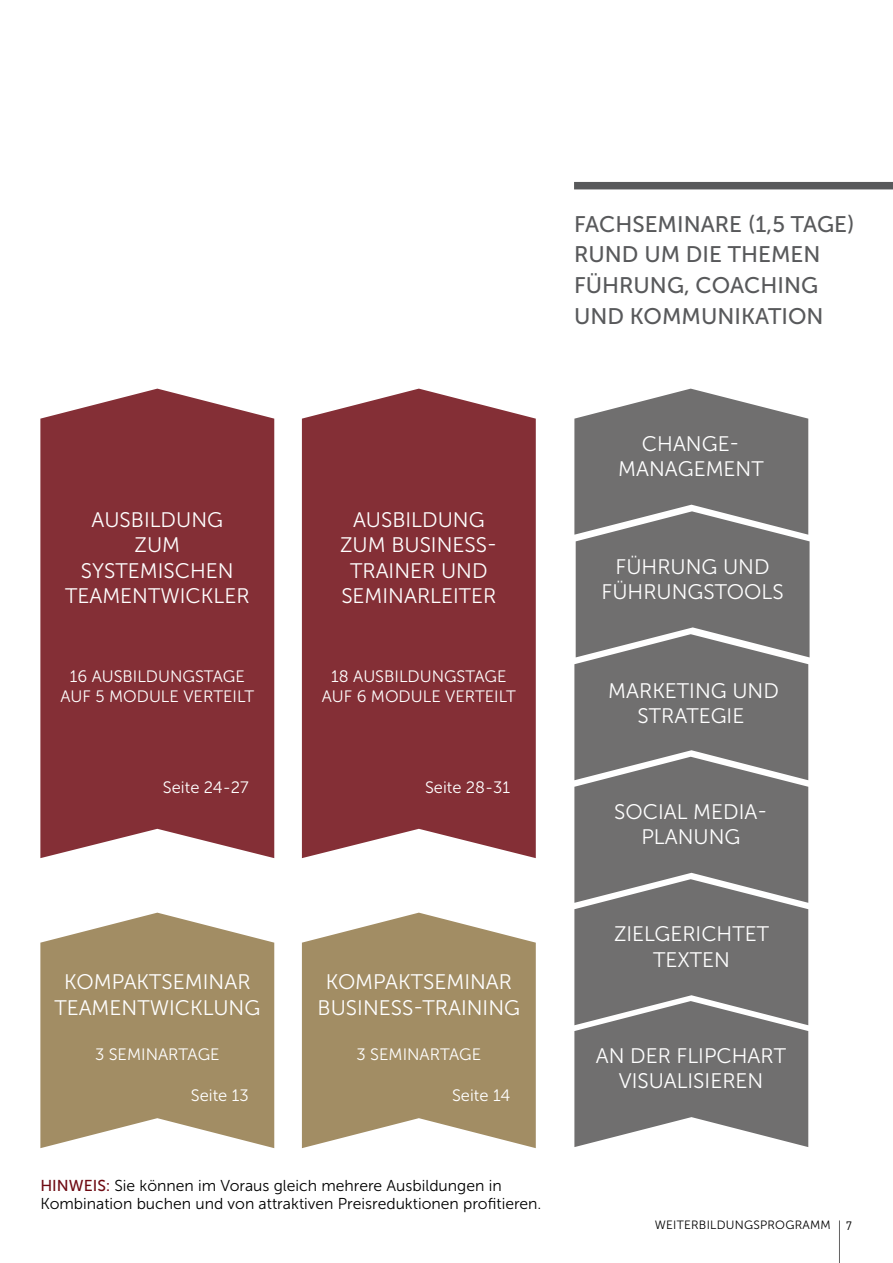
<style>
.page{position:relative;width:893px;height:1263px;background:#fff}
.page>*{position:absolute;margin:0;border:0;box-sizing:border-box;transform-origin:0 0}
.t1{font:22.5px/30.6px "Museo Sans 500";color:#58595b}
.t2{font:21px/25.2px "Museo Sans 300";color:#fff;text-align:center}
.t3{font:16.5px/20.2px "Museo Sans 300";color:#fff;text-align:center}
.t4{font:15.75px/18px "Museo Sans 300";color:#000}
.t5{font:12px "Museo Sans 300";letter-spacing:.02em;color:#000}
.t6{font:12px "DIN";color:#000}
.s1{font-family:"Museo Sans 500";color:#6e0a12}
</style>
<div class="page">
<hr style="left:839px;top:1220px;width:1px;height:43px;background:#646363">
<svg style="left:40px;top:389px;width:234px;height:469px;background:#8d3e45"></svg>
<div style="left:302px;top:389px;width:234px;height:469px;background:#842f36"></div>
<svg style="left:40px;top:913px;width:234px;height:235px;background:#af9d7a"></svg>
<svg style="left:302px;top:913px;width:234px;height:235px;background:#ad9b77"></svg>
<svg style="left:574px;top:389px;width:236px;height:758px;background:#7c7b7b"></svg>
<div style="left:574px;top:182px;width:319px;height:7px;background:#58595b"></div>
<p class="t1" style="left:574px;top:209px;width:282px">FACHSEMINARE (1,5 TAGE)<br>RUND UM DIE THEMEN<br>FÜHRUNG, COACHING<br>UND KOMMUNIKATION</p>
<p class="t2" style="left:65px;top:507px;width:186px">AUSBILDUNG<br>ZUM<br>SYSTEMISCHEN<br>TEAMENTWICKLER</p>
<p class="t3" style="left:61px;top:666px;width:195px">16 AUSBILDUNGSTAGE<br>AUF 5 MODULE VERTEILT</p>
<p class="t2" style="left:340px;top:507px;width:159px">AUSBILDUNG<br>ZUM BUSINESS-<br>TRAINER UND<br>SEMINARLEITER</p>
<p class="t3" style="left:322px;top:666px;width:196px">18 AUSBILDUNGSTAGE<br>AUF 6 MODULE VERTEILT</p>
<p class="t3" style="left:163px;top:777px;width:87px">Seite 24-27</p>
<p class="t3" style="left:425px;top:777px;width:87px">Seite 28-31</p>
<p class="t2" style="left:54px;top:970px;width:207px">KOMPAKTSEMINAR<br>TEAMENTWICKLUNG</p>
<p class="t3" style="left:95px;top:1044px;width:126px">3 SEMINARTAGE</p>
<p class="t2" style="left:318px;top:970px;width:204px">KOMPAKTSEMINAR<br>BUSINESS-TRAINING</p>
<p class="t3" style="left:357px;top:1044px;width:126px">3 SEMINARTAGE</p>
<p class="t3" style="left:191px;top:1085px;width:59px">Seite 13</p>
<p class="t3" style="left:452px;top:1085px;width:60px">Seite 14</p>
<p class="t4" style="left:40px;top:1177px;width:503px"><span class="s1">HINWEIS:</span> Sie können im Voraus gleich mehrere Ausbildungen in<br>Kombination buchen und von attraktiven Preisreduktionen profitieren.</p>
<p class="t2" style="left:618px;top:431px;width:147px">CHANGE-<br>MANAGEMENT</p>
<p class="t2" style="left:602px;top:554px;width:184px">FÜHRUNG UND<br>FÜHRUNGSTOOLS</p>
<p class="t2" style="left:608px;top:678px;width:172px">MARKETING UND<br>STRATEGIE</p>
<p class="t2" style="left:614px;top:799px;width:155px">SOCIAL MEDIA-<br>PLANUNG</p>
<p class="t2" style="left:614px;top:922px;width:157px">ZIELGERICHTET<br>TEXTEN</p>
<p class="t2" style="left:596px;top:1043px;width:192px">AN DER FLIPCHART<br>VISUALISIEREN</p>
<p class="t5" style="left:655px;top:1219px;width:178px">WEITERBILDUNGSPROGRAMM</p>
<p class="t6" style="left:846px;top:1218px;width:8px">7</p>
</div>
